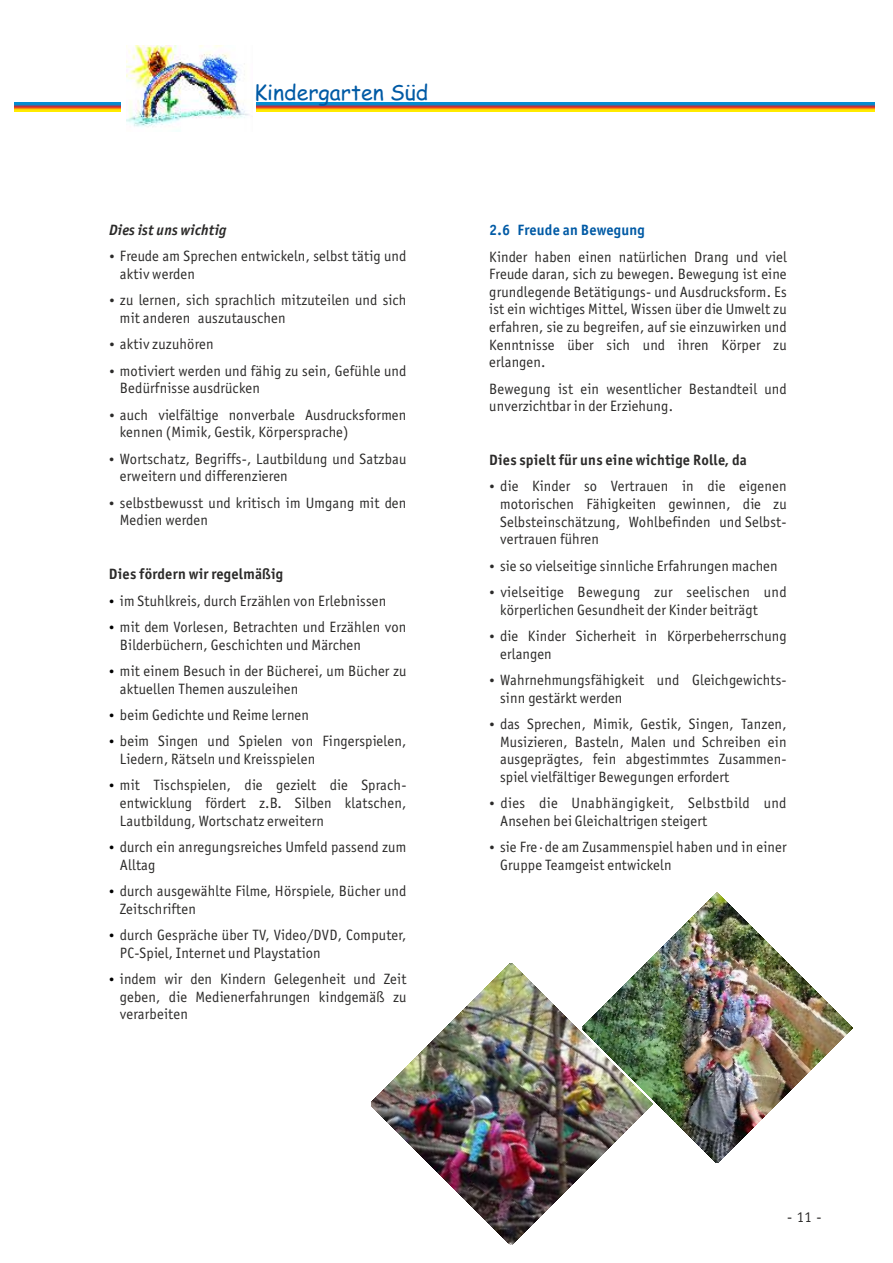
<style>
.page{position:relative;width:893px;height:1263px;background:#fff}
.page>*{position:absolute;margin:0;border:0;box-sizing:border-box;transform-origin:0 0}
.t1{font:21.3px "Comic Sans MS";color:#005aa5}
.t2{font:15px/17.5px "Officina Sans";color:#2b2a29}
.t3{font:700 15px "Officina Sans";color:#2b2a29}
.t4{font:700 15px "Officina Sans";color:#005aa5}
.t5{font:italic 700 15px "Officina Sans";color:#2b2a29}
</style>
<div class="page">
<img style="left:127px;top:45px;width:126px;height:86px">
<svg style="left:15px;top:103px;width:105px;height:8px"></svg>
<svg style="left:256px;top:103px;width:618px;height:8px;background:#9f8652"></svg>
<img style="left:646px;top:892px;width:206px;height:270px">
<img style="left:371px;top:963px;width:281px;height:282px">
<h1 class="t1" style="left:254px;top:83px;width:176px">Kindergarten Süd</h1>
<p class="t5" style="left:109px;top:224px;width:119px">Dies ist uns wichtig</p>
<p class="t2" style="left:120px;top:249px;width:288px">Freude am Sprechen entwickeln, selbst tätig und aktiv werden</p>
<p class="t2" style="left:120px;top:293px;width:288px">zu lernen, sich sprachlich mitzuteilen und sich mit anderen auszutauschen</p>
<p class="t2" style="left:120px;top:332px;width:288px;line-height:26.4px">aktiv zuzuhören<br>motiviert werden und fähig zu sein, Gefühle und</p>
<p class="t2" style="left:120px;top:376px;width:288px;line-height:26.4px">Bedürfnisse ausdrücken<br>auch vielfältige nonverbale Ausdrucksformen</p>
<p class="t2" style="left:120px;top:420px;width:288px;line-height:26.4px">kennen (Mimik, Gestik, Körpersprache)<br>Wortschatz, Begriffs-, Lautbildung und Satzbau</p>
<p class="t2" style="left:120px;top:464px;width:288px;line-height:26.4px">erweitern und differenzieren<br>selbstbewusst und kritisch im Umgang mit den</p>
<p class="t2" style="left:120px;top:512px;width:90px">Medien werden</p>
<p class="t3" style="left:109px;top:568px;width:176px">Dies fördern wir regelmäßig</p>
<p class="t2" style="left:120px;top:588px;width:288px;line-height:26.4px">im Stuhlkreis, durch Erzählen von Erlebnissen mit dem Vorlesen, Betrachten und Erzählen von</p>
<p class="t2" style="left:120px;top:632px;width:288px;line-height:26.4px">Bilderbüchern, Geschichten und Märchen<br>mit einem Besuch in der Bücherei, um Bücher zu</p>
<p class="t2" style="left:120px;top:676px;width:288px;line-height:26.4px">aktuellen Themen auszuleihen<br>beim Gedichte und Reime lernen<br>beim Singen und Spielen von Fingerspielen,</p>
<p class="t2" style="left:120px;top:747px;width:288px;line-height:26.4px">Liedern, Rätseln und Kreisspielen<br>mit Tischspielen, die gezielt die Sprach-</p>
<p class="t2" style="left:120px;top:795px;width:288px">entwicklung fördert z.B. Silben klatschen,<br>Lautbildung, Wortschatz erweitern</p>
<p class="t2" style="left:120px;top:839px;width:288px">durch ein anregungsreiches Umfeld passend zum<br>Alltag</p>
<p class="t2" style="left:120px;top:883px;width:288px">durch ausgewählte Filme, Hörspiele, Bücher und<br>Zeitschriften</p>
<p class="t2" style="left:120px;top:927px;width:288px">durch Gespräche über TV, Video/DVD, Computer,<br>PC-Spiel, Internet und Playstation</p>
<p class="t2" style="left:120px;top:971px;width:288px;text-align:justify">indem wir den Kindern Gelegenheit und Zeit geben, die Medienerfahrungen kindgemäß zu verarbeiten</p>
<p class="t4" style="left:489px;top:224px;width:157px">2.6 Freude an Bewegung</p>
<p class="t2" style="left:489px;top:249px;width:299px;text-align:justify">Kinder haben einen natürlichen Drang und viel Freude daran, sich zu bewegen. Bewegung ist eine grundlegende Betätigungs- und Ausdrucksform. Es ist ein wichtiges Mittel, Wissen über die Umwelt zu erfahren, sie zu begreifen, auf sie einzuwirken und Kenntnisse über sich und ihren Körper zu erlangen.</p>
<p class="t2" style="left:489px;top:381px;width:299px">Bewegung ist ein wesentlicher Bestandteil und unverzichtbar in der Erziehung.</p>
<p class="t3" style="left:489px;top:454px;width:259px">Dies spielt für uns eine wichtige Rolle, da</p>
<p class="t2" style="left:500px;top:479px;width:288px;text-align:justify">die Kinder so Vertrauen in die eigenen motorischen Fähigkeiten gewinnen, die zu Selbsteinschätzung, Wohlbefinden und Selbst&shy;vertrauen führen</p>
<p class="t2" style="left:500px;top:553px;width:288px;line-height:26.4px">sie so vielseitige sinnliche Erfahrungen machen vielseitige Bewegung zur seelischen und</p>
<p class="t2" style="left:500px;top:597px;width:288px;line-height:26.4px">körperlichen Gesundheit der Kinder beiträgt<br>die Kinder Sicherheit in Körperbeherrschung</p>
<p class="t2" style="left:500px;top:641px;width:288px;line-height:26.4px">erlangen<br>Wahrnehmungsfähigkeit und Gleichgewichts-</p>
<p class="t2" style="left:500px;top:685px;width:288px;line-height:26.4px">sinn gestärkt werden<br>das Sprechen, Mimik, Gestik, Singen, Tanzen,</p>
<p class="t2" style="left:500px;top:734px;width:288px;text-align:justify">Musizieren, Basteln, Malen und Schreiben ein ausgeprägtes, fein abgestimmtes Zusammen&shy;spiel vielfältiger Bewegungen erfordert</p>
<p class="t2" style="left:500px;top:795px;width:288px">dies die Unabhängigkeit, Selbstbild und<br>Ansehen bei Gleichaltrigen steigert</p>
<p class="t2" style="left:500px;top:839px;width:288px">sie Fre∙de am Zusammenspiel haben und in einer<br>Gruppe Teamgeist entwickeln</p>
<p class="t2" style="left:787px;top:1209px;width:36px">- 11 -</p>
</div>
